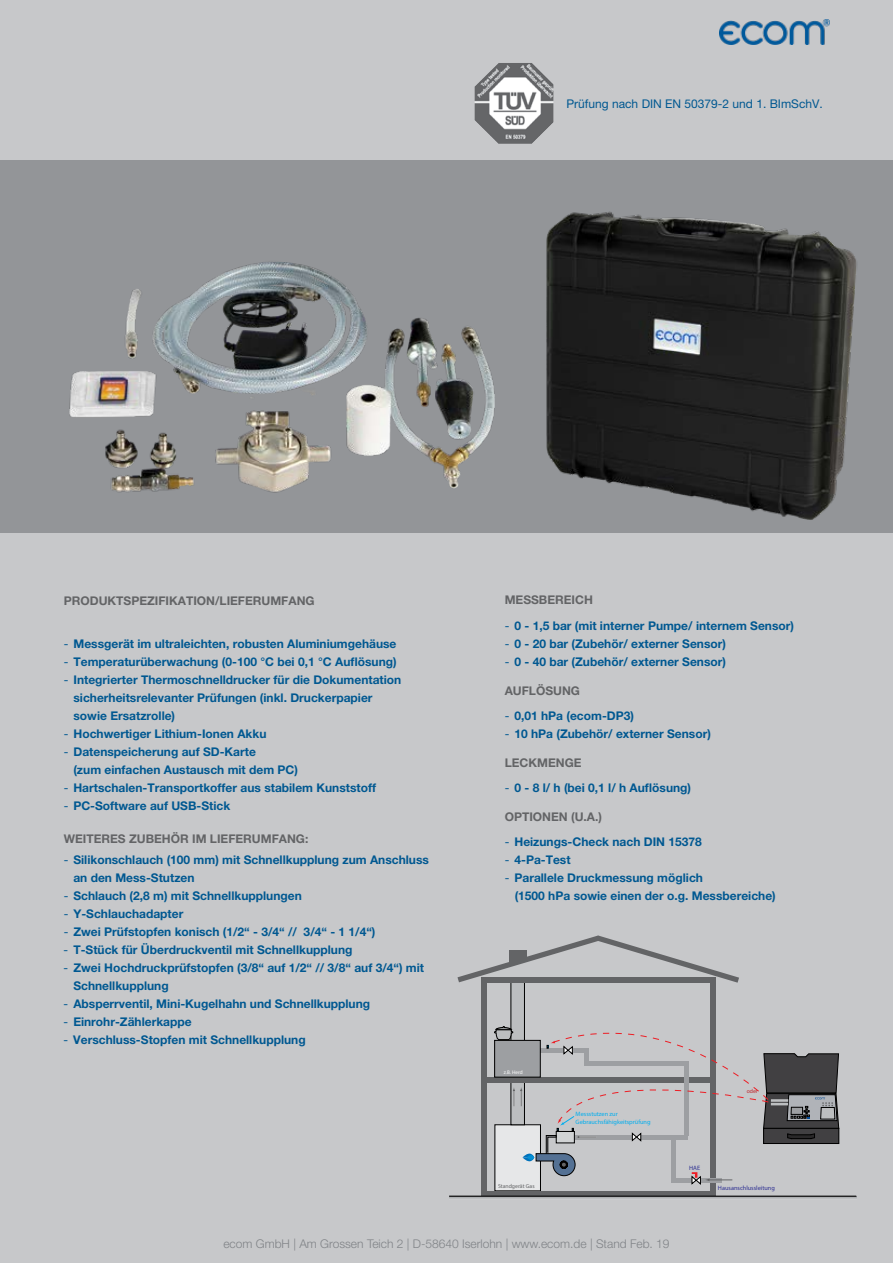
<style>
.page{position:relative;width:893px;height:1263px;background:#c7c8ca}
.page>*{position:absolute;margin:0;border:0;box-sizing:border-box;transform-origin:0 0}
.t1{font:700 12px/18px "Helvetica Neue LT Pro";color:#005891}
.t2{font:700 12px "Helvetica Neue LT Pro";color:#636466}
.t3{font:300 12px "Helvetica Neue LT Pro";color:#808387}
.t4{font:12px "Helvetica Neue LT Pro";color:#005891}
.t5{font:6.3px/7.5px "Helvetica";color:#00aeef}
.t6{font:6.3px "Helvetica";color:#2e3092}
.t7{font:5.7px "Helvetica";color:#636466}
.t8{font:5.7px "Helvetica";color:#c1272d}
.t9{font:5.25px "Helvetica";color:#fff}
.s1{font-weight:400}
</style>
<div class="page">
<img style="left:720px;top:19px;width:109px;height:25px">
<div style="left:0;top:160px;width:893px;height:372px;background:#939598"></div>
<img style="left:475px;top:63px;width:78px;height:81px">
<img style="left:519px;top:211px;width:349px;height:322px">
<img style="left:69px;top:115px;width:430px;height:378px">
<div style="left:495px;top:1125px;width:45px;height:66px;background:#e6e7e8"></div>
<div style="left:511px;top:980px;width:13px;height:145px;background:#bcbec0"></div>
<div style="left:511px;top:980px;width:14px;height:145px;border:1px solid #000"></div>
<div style="left:481px;top:978px;width:5px;height:218px;background:#636466"></div>
<div style="left:710px;top:978px;width:5px;height:218px;background:#636466"></div>
<div style="left:486px;top:1191px;width:229px;height:5px;background:#636466"></div>
<div style="left:486px;top:1077px;width:228px;height:5px;background:#636466"></div>
<svg style="left:457px;top:935px;width:282px;height:48px"></svg>
<div style="left:509px;top:950px;width:17px;height:12px;background:#636466"></div>
<svg style="left:449px;top:1196px;width:408px;height:2px"></svg>
<hr style="left:449px;top:1195px;width:407px;height:2px;background:#000">
<svg style="left:494px;top:1005px;width:345px;height:180px"></svg>
<p class="t4" style="left:566px;top:97px;width:258px">Prüfung nach DIN EN 50379-2 und 1. BImSchV.</p>
<p class="t2" style="left:64px;top:593px;width:252px">PRODUKTSPEZIFIKATION/LIEFERUMFANG</p>
<p class="t1" style="left:64px;top:634px;width:334px"><span class="s1">-</span> Messgerät im ultraleichten, robusten Aluminiumgehäuse</p>
<p class="t1" style="left:64px;top:652px;width:334px"><span class="s1">-</span> Temperaturüberwachung (0-100 °C bei 0,1 °C Auflösung)</p>
<p class="t1" style="left:73px;top:670px;width:329px;text-indent:-10px"><span class="s1">-</span> Integrierter Thermoschnelldrucker für die Dokumentation sicherheitsrelevanter Prüfungen (inkl. Druckerpapier sowie Ersatzrolle)</p>
<p class="t1" style="left:64px;top:724px;width:204px"><span class="s1">-</span> Hochwertiger Lithium-Ionen Akku</p>
<p class="t1" style="left:73px;top:742px;width:226px;text-indent:-10px"><span class="s1">-</span> Datenspeicherung auf SD-Karte<br>(zum einfachen Austausch mit dem PC)</p>
<p class="t1" style="left:64px;top:778px;width:314px"><span class="s1">-</span> Hartschalen-Transportkoffer aus stabilem Kunststoff</p>
<p class="t1" style="left:64px;top:796px;width:168px"><span class="s1">-</span> PC-Software auf USB-Stick</p>
<p class="t2" style="left:64px;top:831px;width:246px">WEITERES ZUBEHÖR IM LIEFERUMFANG:</p>
<p class="t1" style="left:73px;top:850px;width:357px;text-indent:-10px"><span class="s1">-</span> Silikonschlauch (100 mm) mit Schnellkupplung zum Anschluss an den Mess-Stutzen</p>
<p class="t1" style="left:64px;top:886px;width:240px"><span class="s1">-</span> Schlauch (2,8 m) mit Schnellkupplungen</p>
<p class="t1" style="left:64px;top:904px;width:121px"><span class="s1">-</span> Y-Schlauchadapter</p>
<p class="t1" style="left:64px;top:922px;width:313px"><span class="s1">-</span> Zwei Prüfstopfen konisch (1/2“ - 3/4“ // 3/4“ - 1 1/4“)</p>
<p class="t1" style="left:64px;top:940px;width:290px"><span class="s1">-</span> T-Stück für Überdruckventil mit Schnellkupplung</p>
<p class="t1" style="left:73px;top:958px;width:352px;text-indent:-10px"><span class="s1">-</span> Zwei Hochdruckprüfstopfen (3/8“ auf 1/2“ // 3/8“ auf 3/4“) mit<br>Schnellkupplung</p>
<p class="t1" style="left:64px;top:994px;width:308px"><span class="s1">-</span> Absperrventil, Mini-Kugelhahn und Schnellkupplung</p>
<p class="t1" style="left:64px;top:1012px;width:130px"><span class="s1">-</span> Einrohr-Zählerkappe</p>
<p class="t1" style="left:64px;top:1030px;width:244px"><span class="s1">-</span> Verschluss-Stopfen mit Schnellkupplung</p>
<p class="t2" style="left:505px;top:592px;width:90px">MESSBEREICH</p>
<p class="t1" style="left:505px;top:616px;width:291px"><span class="s1">-</span> 0 - 1,5 bar (mit interner Pumpe/ internem Sensor)</p>
<p class="t1" style="left:505px;top:634px;width:223px"><span class="s1">-</span> 0 - 20 bar (Zubehör/ externer Sensor)</p>
<p class="t1" style="left:505px;top:652px;width:223px"><span class="s1">-</span> 0 - 40 bar (Zubehör/ externer Sensor)</p>
<p class="t2" style="left:505px;top:683px;width:77px">AUFLÖSUNG</p>
<p class="t1" style="left:505px;top:706px;width:131px"><span class="s1">-</span> 0,01 hPa (ecom-DP3)</p>
<p class="t1" style="left:505px;top:724px;width:208px"><span class="s1">-</span> 10 hPa (Zubehör/ externer Sensor)</p>
<p class="t2" style="left:505px;top:755px;width:78px">LECKMENGE</p>
<p class="t1" style="left:505px;top:778px;width:188px"><span class="s1">-</span> 0 - 8 l/ h (bei 0,1 l/ h Auflösung)</p>
<p class="t2" style="left:505px;top:809px;width:99px">OPTIONEN (U.A.)</p>
<p class="t1" style="left:505px;top:832px;width:199px"><span class="s1">-</span> Heizungs-Check nach DIN 15378</p>
<p class="t1" style="left:505px;top:850px;width:67px"><span class="s1">-</span> 4-Pa-Test</p>
<p class="t1" style="left:515px;top:868px;width:263px;text-indent:-10px"><span class="s1">-</span> Parallele Druckmessung möglich<br>(1500 hPa sowie einen der o.g. Messbereiche)</p>
<p class="t9" style="left:504px;top:1069px;width:20px">z.B. Herd</p>
<p class="t5" style="left:576px;top:1110px;width:77px">Messstutzen zur<br>Gebrauchsfähigkeitsprüfung</p>
<p class="t6" style="left:689px;top:1164px;width:13px">HAE</p>
<p class="t8" style="left:747px;top:1088px;width:13px">oder</p>
<p class="t7" style="left:498px;top:1183px;width:38px">Standgerät Gas</p>
<p class="t6" style="left:718px;top:1184px;width:58px">Hausanschlussleitung</p>
<p class="t3" style="left:223px;top:1237px;width:448px">ecom GmbH | Am Grossen Teich 2 | D-58640 Iserlohn | www.ecom.de | Stand Feb. 19</p>
</div>
